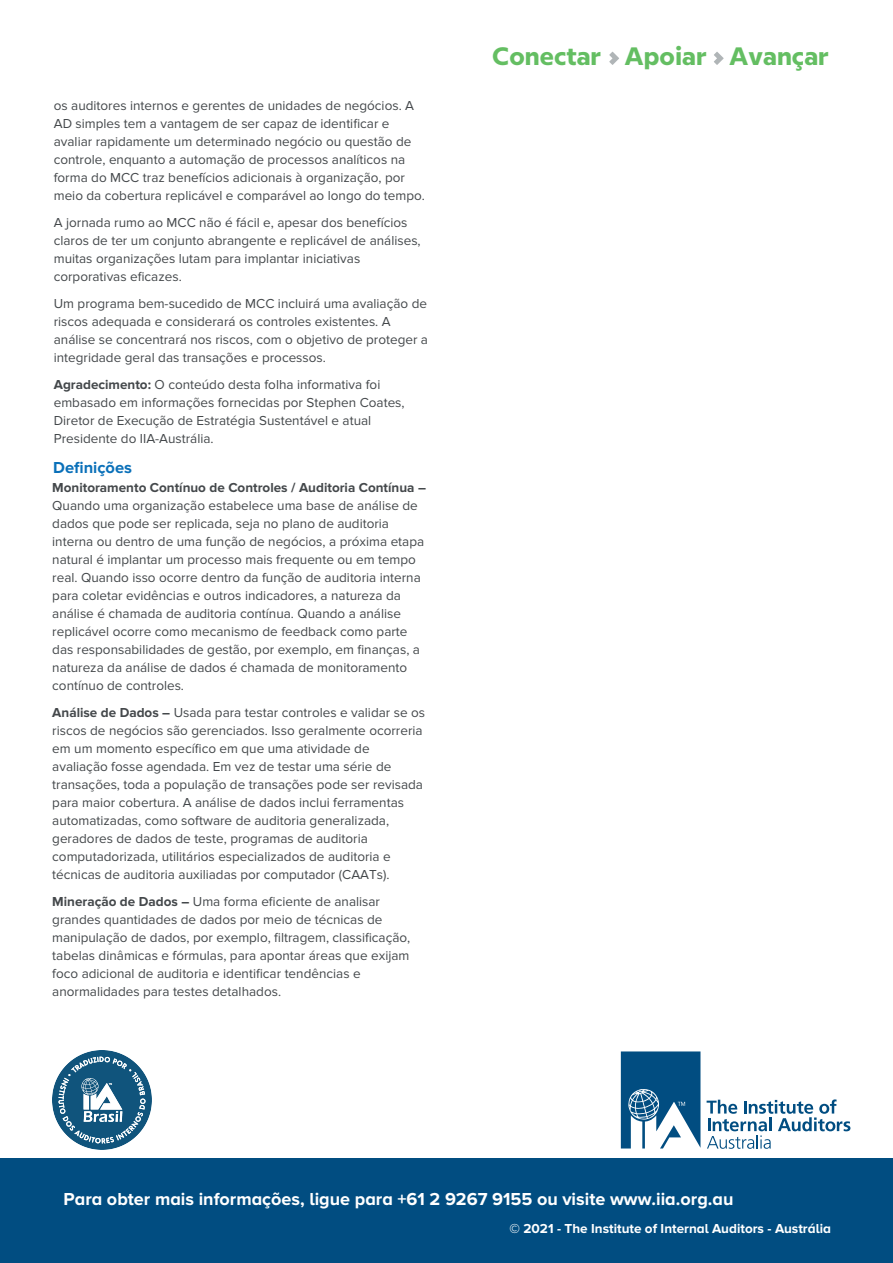
<style>
.page{position:relative;width:893px;height:1263px;background:#fff}
.page>*{position:absolute;margin:0;border:0;box-sizing:border-box;transform-origin:0 0}
.t1{font:700 25.2px "Milliard";color:#64be62}
.t2{font:700 18px "Proxima Nova A";color:#fff}
.t3{font:700 16.5px "Proxima Nova A";color:#0a70b9}
.t4{font:13.5px/18px "Proxima Nova";color:#44484b}
.t5{font:700 13.5px "Proxima Nova";color:#44484b}
.t6{font:700 13.5px "Proxima Nova A";color:#fff}
.s1{font-weight:700}
</style>
<div class="page">
<svg style="left:707px;top:1099px;width:143px;height:50px"></svg>
<svg style="left:621px;top:1051px;width:79px;height:97px"></svg>
<div style="left:0;top:1158px;width:893px;height:105px;background:#014d81"></div>
<svg style="left:609px;top:52px;width:10px;height:13px"></svg>
<svg style="left:714px;top:52px;width:10px;height:13px"></svg>
<img style="left:52px;top:1051px;width:99px;height:99px">
<p class="t4" style="left:54px;top:96px;width:373px">os auditores internos e gerentes de unidades de negócios. A AD simples tem a vantagem de ser capaz de identificar e avaliar rapidamente um determinado negócio ou questão de controle, enquanto a automação de processos analíticos na forma do MCC traz benefícios adicionais à organização, por meio da cobertura replicável e comparável ao longo do tempo.</p>
<p class="t4" style="left:54px;top:213px;width:368px">A jornada rumo ao MCC não é fácil e, apesar dos benefícios claros de ter um conjunto abrangente e replicável de análises, muitas organizações lutam para implantar iniciativas corporativas eficazes.</p>
<p class="t4" style="left:54px;top:294px;width:376px">Um programa bem-sucedido de MCC incluirá uma avaliação de riscos adequada e considerará os controles existentes. A análise se concentrará nos riscos, com o objetivo de proteger a integridade geral das transações e processos.</p>
<p class="t4" style="left:54px;top:375px;width:352px"><span class="s1">Agradecimento:</span> O conteúdo desta folha informativa foi embasado em informações fornecidas por Stephen Coates, Diretor de Execução de Estratégia Sustentável e atual Presidente do IIA-Austrália.</p>
<p class="t3" style="left:53px;top:458px;width:80px">Definições</p>
<p class="t5" style="left:52px;top:480px;width:375px">Monitoramento Contínuo de Controles / Auditoria Contínua –</p>
<p class="t4" style="left:52px;top:497px;width:373px">Quando uma organização estabelece uma base de análise de dados que pode ser replicada, seja no plano de auditoria interna ou dentro de uma função de negócios, a próxima etapa natural é implantar um processo mais frequente ou em tempo real. Quando isso ocorre dentro da função de auditoria interna para coletar evidências e outros indicadores, a natureza da análise é chamada de auditoria contínua. Quando a análise replicável ocorre como mecanismo de feedback como parte das responsabilidades de gestão, por exemplo, em finanças, a natureza da análise de dados é chamada de monitoramento contínuo de controles.</p>
<p class="t4" style="left:52px;top:704px;width:374px"><span class="s1">Análise de Dados –</span> Usada para testar controles e validar se os riscos de negócios são gerenciados. Isso geralmente ocorreria em um momento específico em que uma atividade de avaliação fosse agendada. Em vez de testar uma série de transações, toda a população de transações pode ser revisada para maior cobertura. A análise de dados inclui ferramentas automatizadas, como software de auditoria generalizada, geradores de dados de teste, programas de auditoria computadorizada, utilitários especializados de auditoria e técnicas de auditoria auxiliadas por computador (CAATs).</p>
<p class="t4" style="left:52px;top:893px;width:360px"><span class="s1">Mineração de Dados –</span> Uma forma eficiente de analisar grandes quantidades de dados por meio de técnicas de manipulação de dados, por exemplo, filtragem, classificação, tabelas dinâmicas e fórmulas, para apontar áreas que exijam foco adicional de auditoria e identificar tendências e anormalidades para testes detalhados.</p>
<h1 class="t1" style="left:492px;top:37px;width:338px">Conectar Apoiar Avançar</h1>
<h2 class="t2" style="left:64px;top:1189px;width:671px">Para obter mais informações, ligue para +61 2 9267 9155 ou visite www.iia.org.au</h2>
<p class="t6" style="left:509px;top:1221px;width:323px">© 2021 - The Institute of Internal Auditors - Austrália</p>
</div>
